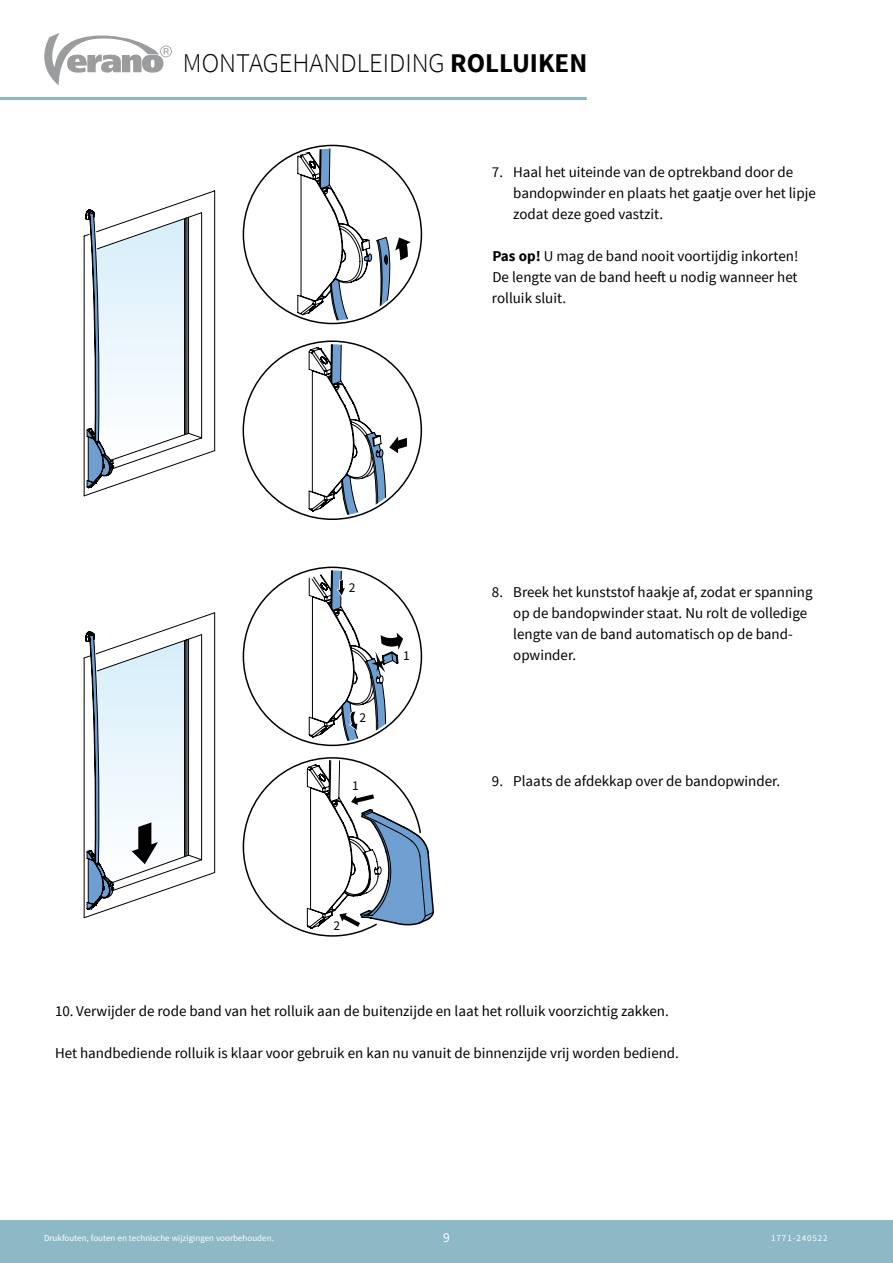
<style>
.page{position:relative;width:893px;height:1263px;background:#fff}
.page>*{position:absolute;margin:0;border:0;box-sizing:border-box;transform-origin:0 0}
.t1{font:300 27px "Source Sans Pro";color:#000}
.t2{font:15px/21px "Source Sans Pro";color:#000}
.t3{font:13.5px "Source Sans Pro";color:#000}
.t4{font:13.5px "Source Sans Pro";color:#fff}
.t5{font:9px "Source Sans Pro";color:#fff}
.t6{font:9px "Source Sans Pro";letter-spacing:.1em;color:#fff}
.s1{font-weight:700}
</style>
<div class="page">
<svg style="left:44px;top:33px;width:128px;height:52px"></svg>
<hr style="left:0;top:97px;width:587px;height:3px;background:#8db8c5">
<div style="left:0;top:1220px;width:893px;height:43px;background:#8db8c5"></div>
<svg style="left:84px;top:190px;width:132px;height:307px"></svg>
<div style="left:240px;top:142px;width:184px;height:184px;border:6px solid #fff;border-radius:50%"></div>
<svg style="left:297px;top:146px;width:114px;height:177px"></svg>
<svg style="left:308px;top:345px;width:99px;height:170px"></svg>
<div style="left:240px;top:338px;width:184px;height:184px;border:6px solid #fff;border-radius:50%"></div>
<svg style="left:242px;top:757px;width:192px;height:180px"></svg>
<svg style="left:84px;top:612px;width:132px;height:307px"></svg>
<svg style="left:308px;top:571px;width:95px;height:170px"></svg>
<div style="left:240px;top:564px;width:184px;height:184px;border:6px solid #fff;border-radius:50%"></div>
<h1 class="t1" style="left:183px;top:47px;width:406px">MONTAGEHANDLEIDING <span class="s1">ROLLUIKEN</span></h1>
<p class="t2" style="left:513px;top:162px;width:304px;text-indent:-21px">7. Haal het uiteinde van de optrekband door de bandopwinder en plaats het gaatje over het lipje zodat deze goed vastzit.</p>
<p class="t2" style="left:492px;top:246px;width:308px;text-align:justify"><span class="s1">Pas op!</span> U mag de band nooit voortijdig inkorten!<br>De lengte van de band heeft u nodig wanneer het rolluik sluit.</p>
<p class="t3" style="left:349px;top:579px;width:8px">2</p>
<p class="t3" style="left:360px;top:709px;width:8px">2</p>
<p class="t3" style="left:352px;top:777px;width:8px">1</p>
<p class="t3" style="left:403px;top:647px;width:8px">1</p>
<p class="t3" style="left:334px;top:917px;width:8px">2</p>
<p class="t2" style="left:513px;top:582px;width:301px;text-indent:-21px">8. Breek het kunststof haakje af, zodat er spanning op de bandopwinder staat. Nu rolt de volledige lengte van de band automatisch op de band&shy;opwinder.</p>
<p class="t2" style="left:492px;top:771px;width:290px">9. Plaats de afdekkap over de bandopwinder.</p>
<p class="t2" style="left:55px;top:1001px;width:615px">10. Verwijder de rode band van het rolluik aan de buitenzijde en laat het rolluik voorzichtig zakken.</p>
<p class="t2" style="left:55px;top:1043px;width:625px">Het handbediende rolluik is klaar voor gebruik en kan nu vanuit de binnenzijde vrij worden bediend.</p>
<p class="t5" style="left:44px;top:1233px;width:231px">Drukfouten, fouten en technische wijzigingen voorbehouden.</p>
<p class="t4" style="left:443px;top:1229px;width:8px">9</p>
<p class="t6" style="left:771px;top:1233px;width:58px">1771-240522</p>
</div>
